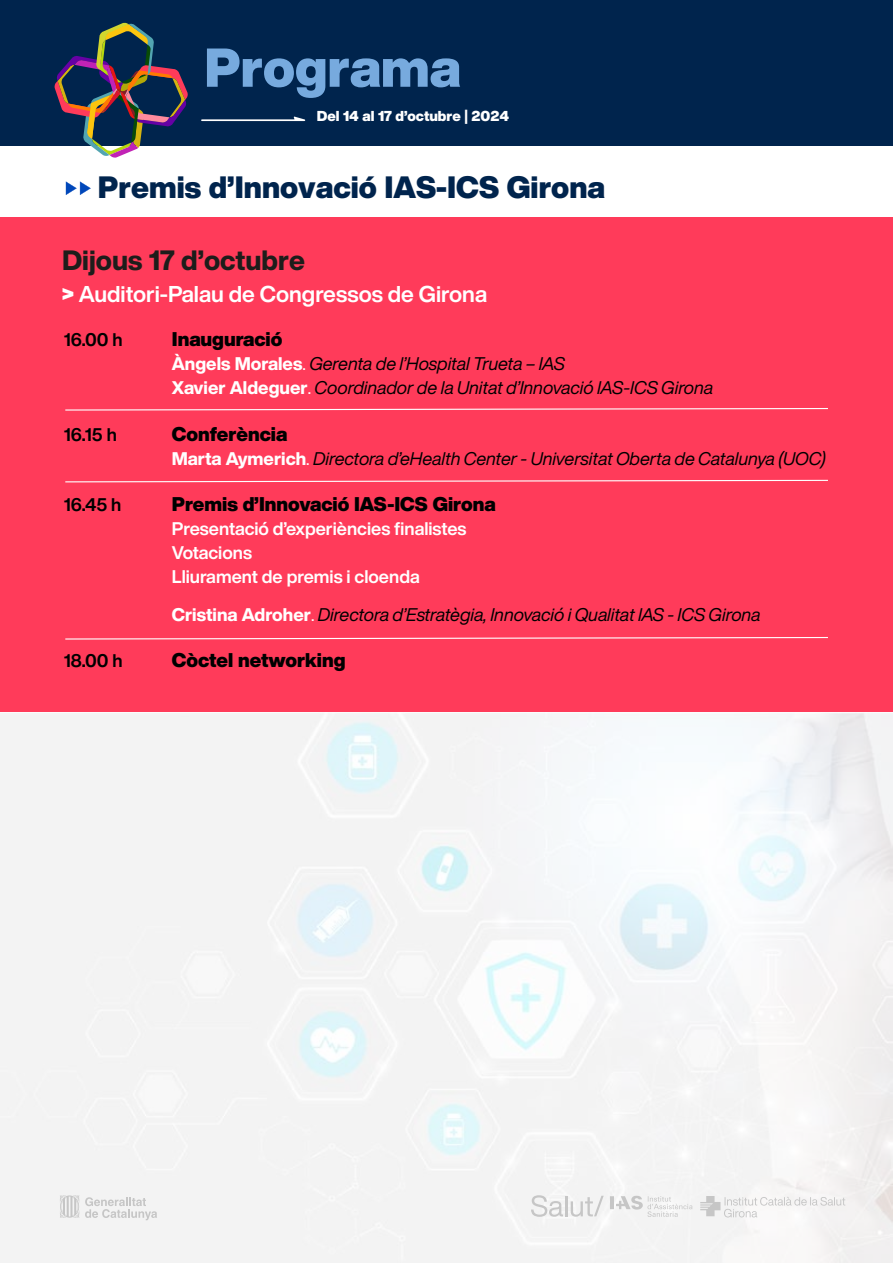
<style>
.page{position:relative;width:893px;height:1263px;background:#fff}
.page>*{position:absolute;margin:0;border:0;box-sizing:border-box;transform-origin:0 0}
.t1{font:900 53.7px "Helvetica Now Display";color:#77aade}
.t2{font:900 30.3px "Helvetica Now Display";color:#00244d}
.t3{font:800 27.45px "Helvetica Now Display";color:#1d1d1b}
.t4{font:700 22.5px "Helvetica Now Display";color:#fff}
.t5{font:900 19.5px "Helvetica Now Display";color:#000}
.t6{font:italic 18px/24px "Helvetica Now Display";color:#000}
.t7{font:700 18px/24px "Helvetica Now Display";color:#fff}
.t8{font:700 18px "Helvetica Now Display";color:#000}
.t9{font:900 14.1px "Helvetica Now Display";color:#fff}
.s1{font-weight:900}
.s2{font-weight:800;font-style:normal;color:#fff}
.s3{font-style:normal;color:#fff}
</style>
<div class="page">
<svg style="left:66px;top:181px;width:25px;height:14px"></svg>
<div style="left:0;top:0;width:893px;height:146px;background:#00244d"></div>
<div style="left:0;top:218px;width:893px;height:494px;background:#ff3b5a"></div>
<svg style="left:85px;top:1197px;width:72px;height:23px"></svg>
<svg style="left:60px;top:1195px;width:19px;height:23px"></svg>
<svg style="left:531px;top:1195px;width:32px;height:22px"></svg>
<hr style="left:565px;top:1196px;width:2px;height:20px;background:#c6c6c6">
<svg style="left:571px;top:1196px;width:33px;height:21px"></svg>
<svg style="left:610px;top:1196px;width:82px;height:21px"></svg>
<svg style="left:700px;top:1196px;width:145px;height:21px"></svg>
<svg style="left:54px;top:23px;width:134px;height:135px"></svg>
<svg style="left:201px;top:117px;width:105px;height:4px"></svg>
<svg style="left:65px;top:408px;width:763px;height:3px"></svg>
<svg style="left:65px;top:479px;width:763px;height:4px"></svg>
<svg style="left:65px;top:637px;width:763px;height:3px"></svg>
<h1 class="t1" style="left:204px;top:30px;width:258px">Programa</h1>
<p class="t9" style="left:317px;top:106px;width:194px">Del 14 al 17 d’octubre | 2024</p>
<h2 class="t2" style="left:98px;top:166px;width:509px">Premis d’Innovació IAS-ICS Girona</h2>
<h3 class="t3" style="left:62px;top:241px;width:245px">Dijous 17 d’octubre</h3>
<p class="t4" style="left:62px;top:278px;width:427px"><span class="s1">&gt;</span> Auditori-Palau de Congressos de Girona</p>
<p class="t8" style="left:64px;top:327px;width:60px">16.00 h</p>
<p class="t5" style="left:172px;top:326px;width:112px">Inauguració</p>
<p class="t6" style="left:172px;top:352px;width:543px"><span class="s2">Àngels Morales</span><span class="s3">.</span> Gerenta de l’Hospital Trueta – IAS<br><span class="s2">Xavier Aldeguer</span><span class="s3">.</span> Coordinador de la Unitat d’Innovació IAS-ICS Girona</p>
<p class="t8" style="left:64px;top:422px;width:55px">16.15 h</p>
<p class="t5" style="left:172px;top:420px;width:117px">Conferència</p>
<p class="t6" style="left:172px;top:446px;width:656px"><span class="s2">Marta Aymerich</span><span class="s3">.</span> Directora d’eHealth Center - Universitat Oberta de Catalunya (UOC)</p>
<p class="t8" style="left:64px;top:492px;width:59px">16.45 h</p>
<p class="t5" style="left:172px;top:491px;width:325px">Premis d’Innovació IAS-ICS Girona</p>
<p class="t7" style="left:172px;top:517px;width:296px">Presentació d’experiències finalistes<br>Votacions<br>Lliurament de premis i cloenda</p>
<p class="t6" style="left:172px;top:602px;width:590px"><span class="s2">Cristina Adroher</span><span class="s3">.</span> Directora d’Estratègia, Innovació i Qualitat IAS - ICS Girona</p>
<p class="t8" style="left:64px;top:648px;width:60px">18.00 h</p>
<p class="t5" style="left:172px;top:647px;width:175px">Còctel networking</p>
</div>
